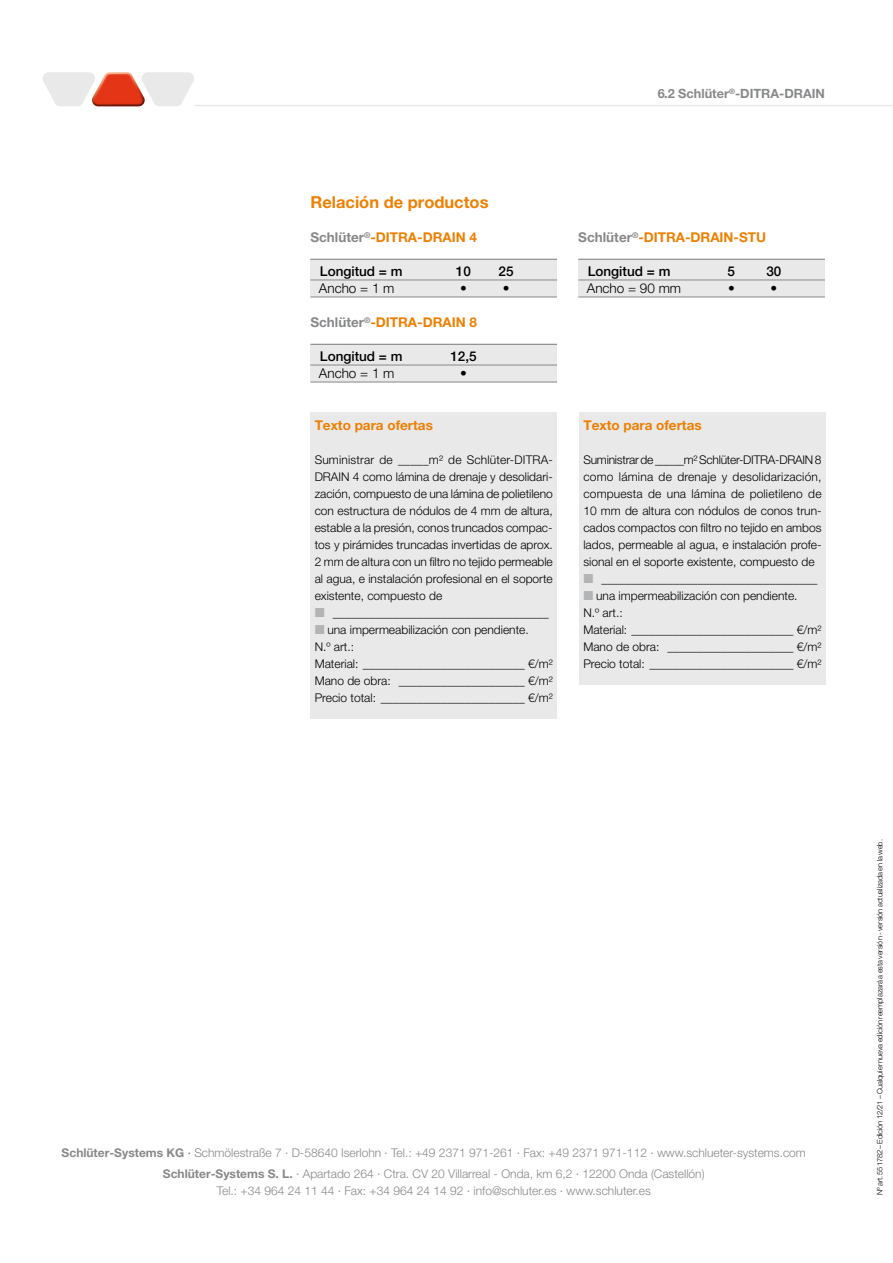
<style>
.page{position:relative;width:893px;height:1263px;background:#fff}
.page>*{position:absolute;margin:0;border:0;box-sizing:border-box;transform-origin:0 0}
.t1{font:700 16.5px "Helvetica Neue LT Pro";color:#ee7f00}
.t2{font:700 13.5px "Helvetica Neue LT Pro";color:#ee7f00}
.t3{font:500 13.5px "Helvetica Neue LT Pro";color:#000}
.t4{font:300 13.5px "Helvetica Neue LT Pro";color:#000}
.t5{font:700 12.75px "Helvetica Neue LT Pro";color:#87888a}
.t6{font:300 12px/17px "Helvetica Neue LT Pro";color:#000;text-align:justify}
.t7{font:300 12px/21.3px "Helvetica Neue LT Pro";color:#87888a;text-align:center}
.t8{font:300 12px "Helvetica Neue LT Pro";letter-spacing:-.02em;color:#000}
.t9{font:300 7.5px "Helvetica Neue LT Pro";letter-spacing:-.015em;color:#000}
.s1{color:#87888a}
.s2{font-weight:700}
.s3{font-weight:500}
</style>
<div class="page">
<hr style="left:194px;top:105px;width:699px;height:1px;background:#e9e9ea">
<svg style="left:43px;top:72px;width:151px;height:34px"></svg>
<div style="left:310px;top:259px;width:247px;height:38px;background:#e9e9ea"></div>
<div style="left:310px;top:344px;width:247px;height:38px;background:#e9e9ea"></div>
<hr style="left:310px;top:259px;width:247px;height:1px;background:#87888a">
<hr style="left:310px;top:280px;width:247px;height:1px;background:#87888a">
<hr style="left:310px;top:297px;width:247px;height:1px;background:#87888a">
<hr style="left:310px;top:344px;width:247px;height:1px;background:#87888a">
<hr style="left:310px;top:365px;width:247px;height:1px;background:#87888a">
<hr style="left:310px;top:382px;width:247px;height:1px;background:#87888a">
<div style="left:310px;top:412px;width:247px;height:307px;background:#e9e9ea"></div>
<div style="left:578px;top:259px;width:247px;height:38px;background:#e9e9ea"></div>
<hr style="left:578px;top:259px;width:247px;height:1px;background:#87888a">
<hr style="left:578px;top:280px;width:247px;height:1px;background:#87888a">
<hr style="left:578px;top:297px;width:247px;height:1px;background:#87888a">
<div style="left:579px;top:412px;width:247px;height:273px;background:#e9e9ea"></div>
<p class="t5" style="left:658px;top:86px;width:169px">6.2 Schlüter<sup>®</sup>-DITRA-DRAIN</p>
<h1 class="t1" style="left:310px;top:192px;width:180px">Relación de productos</h1>
<p class="t2" style="left:310px;top:229px;width:168px"><span class="s1">Schlüter</span><sup>®</sup>-DITRA-DRAIN 4</p>
<p class="t3" style="left:320px;top:264px;width:84px">Longitud = m</p>
<p class="t3" style="left:456px;top:264px;width:17px">10</p>
<p class="t3" style="left:498px;top:264px;width:17px">25</p>
<p class="t4" style="left:319px;top:280px;width:77px">Ancho = 1 m</p>
<p class="t4" style="left:460px;top:280px;width:8px">•</p>
<p class="t4" style="left:503px;top:280px;width:8px">•</p>
<p class="t2" style="left:310px;top:314px;width:168px"><span class="s1">Schlüter</span><sup>®</sup>-DITRA-DRAIN 8</p>
<p class="t3" style="left:320px;top:349px;width:84px">Longitud = m</p>
<p class="t3" style="left:450px;top:349px;width:28px">12,5</p>
<p class="t4" style="left:319px;top:365px;width:77px">Ancho = 1 m</p>
<p class="t4" style="left:460px;top:365px;width:8px">•</p>
<p class="t2" style="left:315px;top:416px;width:120px">Texto para ofertas</p>
<p class="t6" style="left:315px;top:450px;width:240px">Suministrar de _____m² de Schlüter-DITRA-DRAIN 4 como lámina de drenaje y desolidari&shy;zación, compuesto de una lámina de polietileno con estructura de nódulos de 4 mm de altura, estable a la presión, conos truncados compac&shy;tos y pirámides truncadas invertidas de aprox.<br>2 mm de altura con un filtro no tejido permeable al agua, e instalación profesional en el soporte existente, compuesto de</p>
<p class="t6" style="left:333px;top:604px;width:217px">____________________________________</p>
<p class="t6" style="left:327px;top:621px;width:203px">una impermeabilización con pendiente.</p>
<p class="t6" style="left:315px;top:638px;width:41px">N.º art.:</p>
<p class="t6" style="left:315px;top:655px;width:240px">Material: ___________________________ €/m²</p>
<p class="t6" style="left:315px;top:672px;width:240px">Mano de obra: _____________________ €/m²</p>
<p class="t6" style="left:315px;top:689px;width:240px">Precio total: ________________________ €/m²</p>
<p class="t2" style="left:578px;top:229px;width:189px"><span class="s1">Schlüter</span><sup>®</sup>-DITRA-DRAIN-STU</p>
<p class="t3" style="left:588px;top:264px;width:84px">Longitud = m</p>
<p class="t3" style="left:728px;top:264px;width:9px">5</p>
<p class="t3" style="left:766px;top:264px;width:17px">30</p>
<p class="t4" style="left:587px;top:280px;width:96px">Ancho = 90 mm</p>
<p class="t4" style="left:728px;top:280px;width:8px">•</p>
<p class="t4" style="left:770px;top:280px;width:8px">•</p>
<p class="t2" style="left:583px;top:416px;width:120px">Texto para ofertas</p>
<p class="t8" style="left:583px;top:452px;width:240px">Suministrar de _____m² Schlüter-DITRA-DRAIN 8</p>
<p class="t6" style="left:583px;top:467px;width:240px">como lámina de drenaje y desolidarización,</p>
<p class="t6" style="left:583px;top:484px;width:240px">compuesta de una lámina de polietileno de</p>
<p class="t6" style="left:583px;top:501px;width:240px">10 mm de altura con nódulos de conos trun-</p>
<p class="t6" style="left:583px;top:518px;width:240px">cados compactos con filtro no tejido en ambos</p>
<p class="t6" style="left:583px;top:535px;width:240px">lados, permeable al agua, e instalación profe-</p>
<p class="t6" style="left:583px;top:552px;width:233px">sional en el soporte existente, compuesto de</p>
<p class="t6" style="left:601px;top:569px;width:217px">____________________________________</p>
<p class="t6" style="left:596px;top:587px;width:203px">una impermeabilización con pendiente.</p>
<p class="t6" style="left:583px;top:604px;width:41px">N.º art.:</p>
<p class="t6" style="left:583px;top:621px;width:240px">Material: ___________________________ €/m²</p>
<p class="t6" style="left:583px;top:638px;width:240px">Mano de obra: _____________________ €/m²</p>
<p class="t6" style="left:583px;top:655px;width:240px">Precio total: ________________________ €/m²</p>
<p class="t7" style="left:62px;top:1141px;width:746px"><span class="s2">Schlüter-Systems KG</span> <span class="s3">·</span> Schmölestraße 7 · D-58640 Iserlohn · Tel.: +49 2371 971-261 · Fax: +49 2371 971-112 · www.schlueter-systems.com<br><span class="s2">Schlüter-Systems S. L.</span> · Apartado 264 · Ctra. CV 20 Villarreal - Onda, km 6,2 · 12200 Onda (Castellón)</p>
<p class="t7" style="left:217px;top:1180px;width:436px">Tel.: +34 964 24 11 44 · Fax: +34 964 24 14 92 · info@schluter.es · www.schluter.es</p>
<p class="t9" style="left:875px;top:1195px;width:358px;rotate:-90deg">Nº art. 551782 – Edición 12/21 – Cualquier nueva edición reemplazará a esta versión - versión actualizada en la web.</p>
</div>
